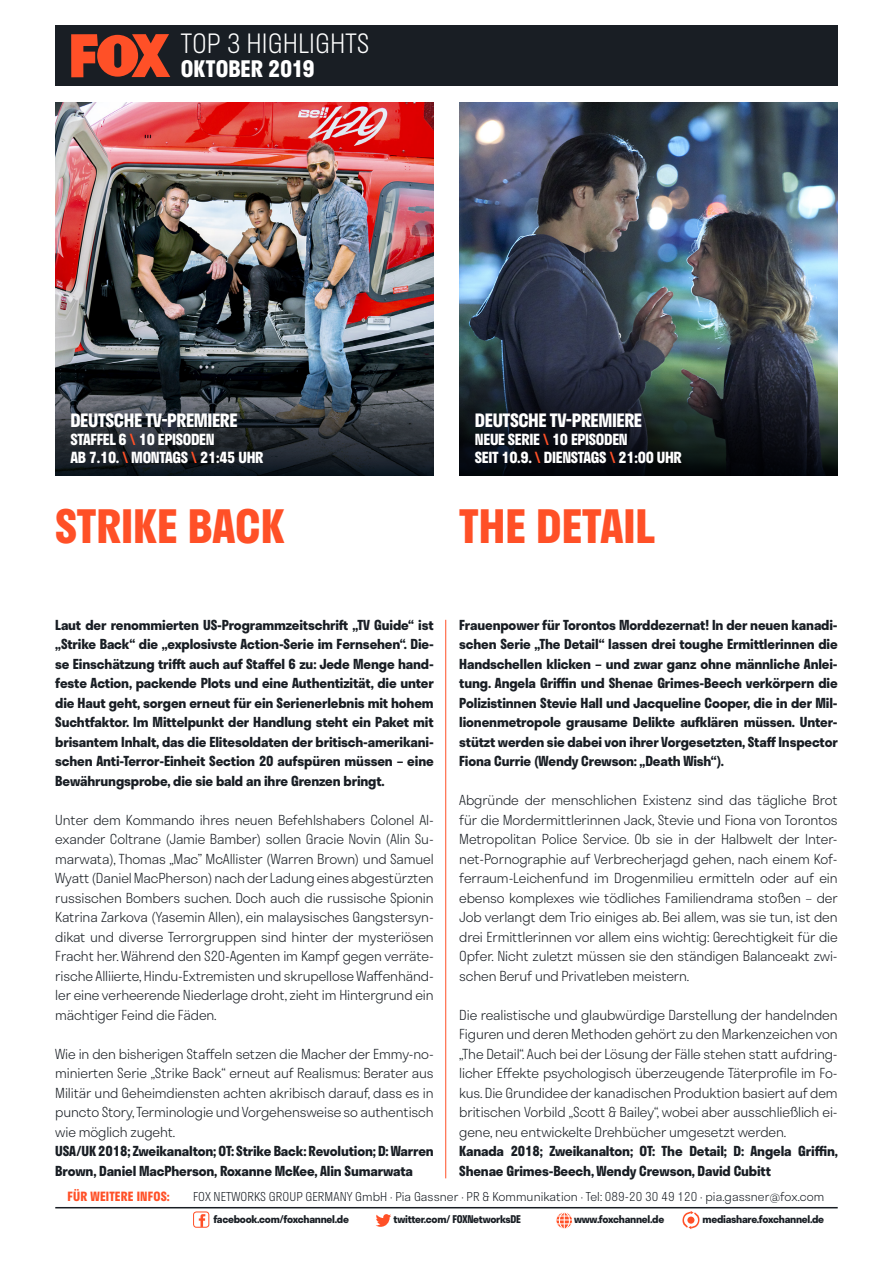
<style>
.page{position:relative;width:893px;height:1263px;background:#fff}
.page>*{position:absolute;margin:0;border:0;box-sizing:border-box;transform-origin:0 0}
.Titel_klein_orange{font:700 45px "Stratos";color:#ff5027}
.Datum{font:300 25.95px "Stratos";color:#fff}
.Datum-2{font:700 22.2px "Stratos";letter-spacing:-.005em;color:#fff}
.Info_Störer{font:700 18px "Stratos";letter-spacing:-.02em;color:#fff}
.Info_Störer-2{font:700 15px "Stratos";letter-spacing:-.02em;color:#fff}
.Einleitung{font:300 13.5px/19.5px "Stratos";letter-spacing:-.01em;color:#191e24;text-align:justify}
.Einleitung-2{font:700 13.5px/19.5px "Stratos";letter-spacing:-.01em;color:#191e24;text-align:justify}
.t1{font:700 12.45px "Stratos";letter-spacing:.015em;color:#ff5027}
.t2{font:300 12px "Stratos";letter-spacing:.005em;color:#191e24}
.t3{font:700 10.5px "Stratos";letter-spacing:-.025em;color:#191e24}
.s1{color:#ff5027}
</style>
<div class="page">
<hr style="left:55px;top:1207px;width:783px;height:1px;background:#191e24">
<div style="left:193px;top:1211px;width:16px;height:17px;border:1px solid #ff5027;border-radius:3px"></div>
<svg style="left:199px;top:1214px;width:6px;height:13px"></svg>
<svg style="left:376px;top:1214px;width:15px;height:13px"></svg>
<svg style="left:682px;top:1211px;width:18px;height:18px"></svg>
<div style="left:687px;top:1216px;width:7px;height:8px;background:#ff5027;border-radius:50%"></div>
<div style="left:555px;top:1212px;width:18px;height:17px;border:1px solid #fff;border-radius:50%"></div>
<svg style="left:556px;top:1212px;width:17px;height:17px"></svg>
<img style="left:55px;top:102px;width:379px;height:262px">
<img style="left:459px;top:102px;width:379px;height:373px">
<hr style="left:445px;top:620px;width:1px;height:558px;background:#ff5027">
<svg style="left:55px;top:364px;width:379px;height:111px;background:#262d34"></svg>
<svg style="left:459px;top:364px;width:378px;height:111px;background:#1a2126"></svg>
<div style="left:55px;top:26px;width:783px;height:60px;background:#191e24"></div>
<svg style="left:71px;top:34px;width:99px;height:43px;background:#ba4126"></svg>
<p class="Datum" style="left:181px;top:23px;width:190px">TOP 3 HIGHLIGHTS</p>
<p class="Datum-2" style="left:181px;top:51px;width:135px">OKTOBER 2019</p>
<p class="Info_Störer" style="left:70px;top:406px;width:169px">DEUTSCHE TV-PREMIERE</p>
<p class="Info_Störer-2" style="left:70px;top:427px;width:146px">STAFFEL 6 <span class="s1">\</span> 10 EPISODEN</p>
<p class="Info_Störer-2" style="left:70px;top:445px;width:195px">AB 7.10. <span class="s1">\</span> MONTAGS <span class="s1">\</span> 21:45 UHR</p>
<p class="Info_Störer" style="left:475px;top:406px;width:169px">DEUTSCHE TV-PREMIERE</p>
<p class="Info_Störer-2" style="left:475px;top:427px;width:154px">NEUE SERIE <span class="s1">\</span> 10 EPISODEN</p>
<p class="Info_Störer-2" style="left:475px;top:445px;width:208px">SEIT 10.9. <span class="s1">\</span> DIENSTAGS <span class="s1">\</span> 21:00 UHR</p>
<p class="Titel_klein_orange" style="left:55px;top:490px;width:231px">STRIKE BACK</p>
<p class="Titel_klein_orange" style="left:459px;top:490px;width:197px">THE DETAIL</p>
<p class="Einleitung-2" style="left:55px;top:615px;width:380px">Laut der renommierten US-Programmzeitschrift „TV Guide“ ist „Strike Back“ die „explosivste Action-Serie im Fernsehen“. Die&shy;se Einschätzung trifft auch auf Staffel 6 zu: Jede Menge hand&shy;feste Action, packende Plots und eine Authentizität, die unter die Haut geht, sorgen erneut für ein Serienerlebnis mit hohem Suchtfaktor. Im Mittelpunkt der Handlung steht ein Paket mit brisantem Inhalt, das die Elitesoldaten der britisch-amerikani&shy;schen Anti-Terror-Einheit Section 20 aufspüren müssen – eine Bewährungsprobe, die sie bald an ihre Grenzen bringt.</p>
<p class="Einleitung" style="left:55px;top:810px;width:380px">Unter dem Kommando ihres neuen Befehlshabers Colonel Al&shy;exander Coltrane (Jamie Bamber) sollen Gracie Novin (Alin Su&shy;marwata), Thomas „Mac” McAllister (Warren Brown) und Samuel Wyatt (Daniel MacPherson) nach der Ladung eines abgestürzten russischen Bombers suchen. Doch auch die russische Spionin Katrina Zarkova (Yasemin Allen), ein malaysisches Gangstersyn&shy;dikat und diverse Terrorgruppen sind hinter der mysteriösen Fracht her. Während den S20-Agenten im Kampf gegen verräte&shy;rische Alliierte, Hindu-Extremisten und skrupellose Waffenhänd&shy;ler eine verheerende Niederlage droht, zieht im Hintergrund ein mächtiger Feind die Fäden.</p>
<p class="Einleitung" style="left:55px;top:1044px;width:380px">Wie in den bisherigen Staffeln setzen die Macher der Emmy-no&shy;minierten Serie „Strike Back“ erneut auf Realismus: Berater aus Militär und Geheimdiensten achten akribisch darauf, dass es in puncto Story, Terminologie und Vorgehensweise so authentisch wie möglich zugeht.</p>
<p class="Einleitung-2" style="left:55px;top:1141px;width:380px">USA/UK 2018; Zweikanalton; OT: Strike Back: Revolution; D: Warren<br>Brown, Daniel MacPherson, Roxanne McKee, Alin Sumarwata</p>
<p class="Einleitung-2" style="left:459px;top:615px;width:380px">Frauenpower für Torontos Morddezernat! In der neuen kanadi&shy;schen Serie „The Detail“ lassen drei toughe Ermittlerinnen die Handschellen klicken – und zwar ganz ohne männliche Anlei&shy;tung. Angela Griffin und Shenae Grimes-Beech verkörpern die Polizistinnen Stevie Hall und Jacqueline Cooper, die in der Mil&shy;lionenmetropole grausame Delikte aufklären müssen. Unter&shy;stützt werden sie dabei von ihrer Vorgesetzten, Staff Inspector Fiona Currie (Wendy Crewson: „Death Wish“).</p>
<p class="Einleitung" style="left:459px;top:790px;width:380px">Abgründe der menschlichen Existenz sind das tägliche Brot für die Mordermittlerinnen Jack, Stevie und Fiona von Torontos Metropolitan Police Service. Ob sie in der Halbwelt der Inter&shy;net-Pornographie auf Verbrecherjagd gehen, nach einem Kof&shy;ferraum-Leichenfund im Drogenmilieu ermitteln oder auf ein ebenso komplexes wie tödliches Familiendrama stoßen – der Job verlangt dem Trio einiges ab. Bei allem, was sie tun, ist den drei Ermittlerinnen vor allem eins wichtig: Gerechtigkeit für die Opfer. Nicht zuletzt müssen sie den ständigen Balanceakt zwi&shy;schen Beruf und Privatleben meistern.</p>
<p class="Einleitung" style="left:459px;top:1005px;width:380px">Die realistische und glaubwürdige Darstellung der handelnden Figuren und deren Methoden gehört zu den Markenzeichen von „The Detail“. Auch bei der Lösung der Fälle stehen statt aufdring&shy;licher Effekte psychologisch überzeugende Täterprofile im Fo&shy;kus. Die Grundidee der kanadischen Produktion basiert auf dem britischen Vorbild „Scott &amp; Bailey“, wobei aber ausschließlich ei&shy;gene, neu entwickelte Drehbücher umgesetzt werden.</p>
<p class="Einleitung-2" style="left:459px;top:1141px;width:380px">Kanada 2018; Zweikanalton; OT: The Detail; D: Angela Griffin,<br>Shenae Grimes-Beech, Wendy Crewson, David Cubitt</p>
<p class="t1" style="left:68px;top:1186px;width:104px">FÜR WEITERE INFOS:</p>
<p class="t2" style="left:193px;top:1186px;width:633px">FOX NETWORKS GROUP GERMANY GmbH · Pia Gassner · PR &amp; Kommunikation · Tel: 089-20 30 49 120 · pia.gassner@fox.com</p>
<p class="t3" style="left:213px;top:1211px;width:137px">facebook.com/foxchannel.de</p>
<p class="t3" style="left:394px;top:1211px;width:129px">twitter.com/ FOXNetworksDE</p>
<p class="t3" style="left:574px;top:1211px;width:92px">www.foxchannel.de</p>
<p class="t3" style="left:702px;top:1211px;width:123px">mediashare.foxchannel.de</p>
</div>
